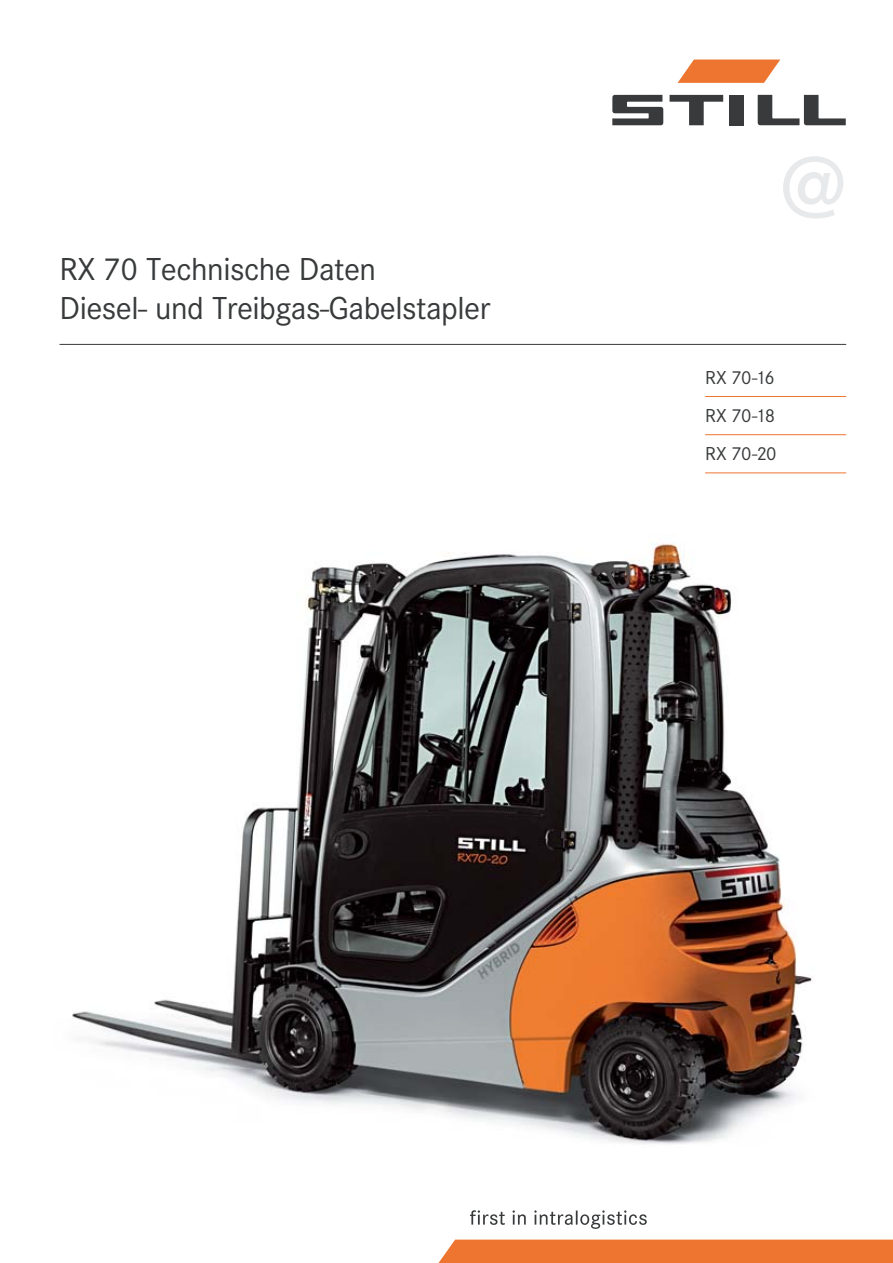
<style>
.page{position:relative;width:893px;height:1263px;background:#fff}
.page>*{position:absolute;margin:0;border:0;box-sizing:border-box;transform-origin:0 0}
.t1{font:600 90px "Corporate S";color:#e8e9eb}
.t2{font:33px/39px "Corporate S";letter-spacing:-.015em;color:#383a3b}
.t3{font:19.5px/38.2px "Corporate S";letter-spacing:-.05em;color:#383a3b;text-align:justify}
</style>
<div class="page">
<img style="left:72px;top:543px;width:740px;height:601px">
<svg style="left:470px;top:1210px;width:177px;height:19px"></svg>
<div style="left:438px;top:1239px;width:455px;height:24px;background:#ee7530"></div>
<svg style="left:670px;top:95px;width:53px;height:30px"></svg>
<div style="left:730px;top:95px;width:14px;height:30px;background:#383a3b"></div>
<svg style="left:612px;top:95px;width:51px;height:30px"></svg>
<svg style="left:758px;top:95px;width:88px;height:30px"></svg>
<svg style="left:678px;top:60px;width:102px;height:23px;background:#f08a50"></svg>
<hr style="left:705px;top:396px;width:141px;height:1px;background:#ee7530">
<hr style="left:705px;top:434px;width:141px;height:1px;background:#ee7530">
<hr style="left:705px;top:472px;width:141px;height:1px;background:#ee7530">
<hr style="left:60px;top:344px;width:786px;height:1px;background:#383a3b">
<p class="t2" style="left:60px;top:251px;width:432px">RX 70 Technische Daten<br>Diesel- und Treibgas-Gabelstapler</p>
<h1 class="t1" style="left:780px;top:152px;width:67px">@</h1>
<p class="t3" style="left:705px;top:359px;width:73px">RX 70-16<br>RX 70-18<br>RX 70-20</p>
</div>
